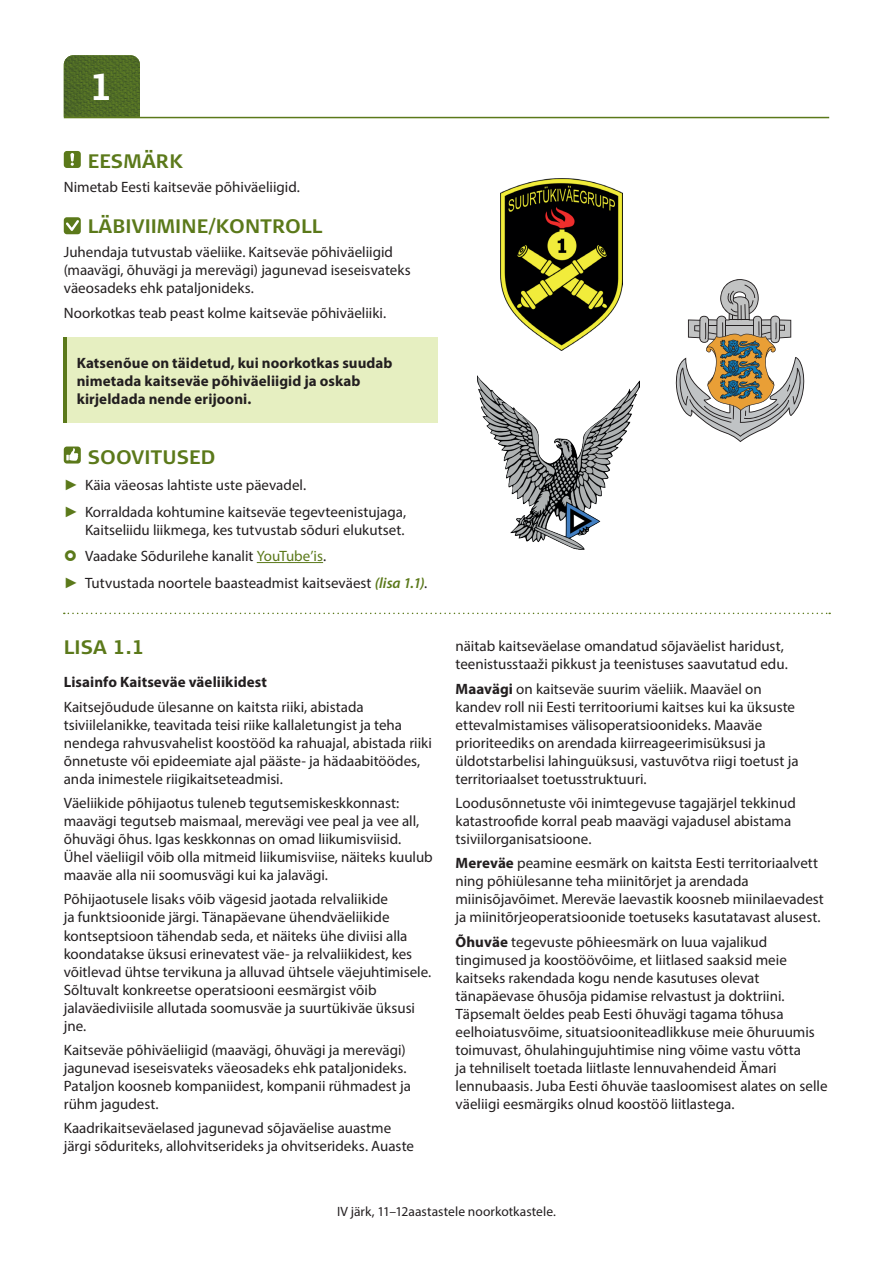
<style>
.page{position:relative;width:893px;height:1263px;background:#fff}
.page>*{position:absolute;margin:0;border:0;box-sizing:border-box;transform-origin:0 0}
.t1{font:700 37.05px "Signa Pro";color:#fff}
.t2{font:700 19.5px "Signa Pro";letter-spacing:.01em;color:#5b791a}
.t3{font:15px/18px "Myriad Pro";color:#231f20}
.t4{font:700 15px/18px "Myriad Pro";letter-spacing:.005em;color:#231f20}
.t5{font:13.5px "Myriad Pro";letter-spacing:.005em;color:#231f20}
.s1{font-family:"Arial";color:#5b791a}
.s2{color:#5b791a}
.s3{font-weight:600;font-style:italic;color:#5b791a}
.s4{font-weight:700}
</style>
<div class="page">
<img style="left:64px;top:55px;width:76px;height:62px">
<hr style="left:64px;top:117px;width:765px;height:1px;background:#5b791a">
<hr style="left:257px;top:562px;width:66px;height:1px;background:#5b791a">
<svg style="left:64px;top:151px;width:17px;height:17px"></svg>
<svg style="left:64px;top:217px;width:17px;height:17px"></svg>
<div style="left:64px;top:338px;width:374px;height:85px;background:#e6efc1"></div>
<hr style="left:64px;top:338px;width:3px;height:85px;background:#5b791a">
<svg style="left:64px;top:446px;width:17px;height:17px"></svg>
<svg style="left:675px;top:279px;width:130px;height:163px"></svg>
<img style="left:501px;top:179px;width:122px;height:171px">
<img style="left:477px;top:375px;width:162px;height:175px">
<svg style="left:64px;top:613px;width:766px;height:1px"></svg>
<h1 class="t1" style="left:90px;top:62px;width:25px">1</h1>
<h2 class="t2" style="left:88px;top:148px;width:97px">EESMÄRK</h2>
<p class="t3" style="left:64px;top:178px;width:238px">Nimetab Eesti kaitseväe põhiväeliigid.</p>
<h2 class="t2" style="left:88px;top:212px;width:224px">LÄBIVIIMINE/KONTROLL</h2>
<p class="t3" style="left:64px;top:243px;width:349px">Juhendaja tutvustab väeliike. Kaitseväe põhiväeliigid (maavägi, õhuvägi ja merevägi) jagunevad iseseisvateks väeosadeks ehk pataljonideks.</p>
<p class="t3" style="left:64px;top:303px;width:324px">Noorkotkas teab peast kolme kaitseväe põhiväeliiki.</p>
<p class="t4" style="left:77px;top:353px;width:317px">Katsenõue on täidetud, kui noorkotkas suudab nimetada kaitseväe põhiväeliigid ja oskab kirjeldada nende erijooni.</p>
<h2 class="t2" style="left:81px;top:443px;width:136px">SOOVITUSED</h2>
<p class="t3" style="left:64px;top:471px;width:344px;line-height:26.5px"><span class="s1">►</span> Käia väeosas lahtiste uste päevadel.<br><span class="s1">►</span> Korraldada kohtumine kaitseväe tegevteenistujaga,</p>
<p class="t3" style="left:85px;top:520px;width:321px">Kaitseliidu liikmega, kes tutvustab sõduri elukutset.</p>
<p class="t3" style="left:85px;top:547px;width:243px">Vaadake Sõdurilehe kanalit <span class="s2">YouTube’is</span>.</p>
<p class="t3" style="left:64px;top:573px;width:365px"><span class="s1">►</span> Tutvustada noortele baasteadmist kaitseväest <span class="s3">(lisa 1.1)</span>.</p>
<h2 class="t2" style="left:64px;top:634px;width:82px">LISA 1.1</h2>
<p class="t4" style="left:64px;top:673px;width:205px">Lisainfo Kaitseväe väeliikidest</p>
<p class="t3" style="left:64px;top:697px;width:370px">Kaitsejõudude ülesanne on kaitsta riiki, abistada tsiviilelanikke, teavitada teisi riike kallaletungist ja teha nendega rahvusvahelist koostööd ka rahuajal, abistada riiki õnnetuste või epideemiate ajal pääste- ja hädaabitöödes, anda inimestele riigikaitseteadmisi.</p>
<p class="t3" style="left:64px;top:794px;width:371px">Väeliikide põhijaotus tuleneb tegutsemiskeskkonnast: maavägi tegutseb maismaal, merevägi vee peal ja vee all, õhuvägi õhus. Igas keskkonnas on omad liikumisviisid.<br>Ühel väeliigil võib olla mitmeid liikumisviise, näiteks kuulub maaväe alla nii soomusvägi kui ka jalavägi.</p>
<p class="t3" style="left:64px;top:890px;width:369px">Põhijaotusele lisaks võib vägesid jaotada relvaliikide<br>ja funktsioonide järgi. Tänapäevane ühendväeliikide kontseptsioon tähendab seda, et näiteks ühe diviisi alla koondatakse üksusi erinevatest väe- ja relvaliikidest, kes võitlevad ühtse tervikuna ja alluvad ühtsele väejuhtimisele.<br>Sõltuvalt konkreetse operatsiooni eesmärgist võib jalaväediviisile allutada soomusväe ja suurtükiväe üksusi jne.</p>
<p class="t3" style="left:64px;top:1040px;width:349px">Kaitseväe põhiväeliigid (maavägi, õhuvägi ja merevägi) jagunevad iseseisvateks väeosadeks ehk pataljonideks.<br>Pataljon koosneb kompaniidest, kompanii rühmadest ja rühm jagudest.</p>
<p class="t3" style="left:64px;top:1119px;width:352px">Kaadrikaitseväelased jagunevad sõjaväelise auastme järgi sõduriteks, allohvitserideks ja ohvitserideks. Auaste</p>
<p class="t3" style="left:455px;top:637px;width:334px">näitab kaitseväelase omandatud sõjaväelist haridust, teenistusstaaži pikkust ja teenistuses saavutatud edu.</p>
<p class="t3" style="left:455px;top:679px;width:345px"><span class="s4">Maavägi</span> on kaitseväe suurim väeliik. Maaväel on kandev roll nii Eesti territooriumi kaitses kui ka üksuste ettevalmistamises välisoperatsioonideks. Maaväe prioriteediks on arendada kiirreageerimisüksusi ja üldotstarbelisi lahinguüksusi, vastuvõtva riigi toetust ja territoriaalset toetusstruktuuri.</p>
<p class="t3" style="left:455px;top:794px;width:342px">Loodusõnnetuste või inimtegevuse tagajärjel tekkinud katastroofide korral peab maavägi vajadusel abistama tsiviilorganisatsioone.</p>
<p class="t3" style="left:455px;top:854px;width:370px"><span class="s4">Mereväe</span> peamine eesmärk on kaitsta Eesti territoriaalvett ning põhiülesanne teha miinitõrjet ja arendada miinisõjavõimet. Mereväe laevastik koosneb miinilaevadest ja miinitõrjeoperatsioonide toetuseks kasutatavast alusest.</p>
<p class="t3" style="left:455px;top:932px;width:374px"><span class="s4">Õhuväe</span> tegevuste põhieesmärk on luua vajalikud tingimused ja koostöövõime, et liitlased saaksid meie kaitseks rakendada kogu nende kasutuses olevat tänapäevase õhusõja pidamise relvastust ja doktriini.<br>Täpsemalt öeldes peab Eesti õhuvägi tagama tõhusa eelhoiatusvõime, situatsiooniteadlikkuse meie õhuruumis toimuvast, õhulahingujuhtimise ning võime vastu võtta<br>ja tehniliselt toetada liitlaste lennuvahendeid Ämari lennubaasis. Juba Eesti õhuväe taasloomisest alates on selle väeliigi eesmärgiks olnud koostöö liitlastega.</p>
<p class="t5" style="left:337px;top:1203px;width:220px">IV järk, 11–12aastastele noorkotkastele.</p>
</div>
